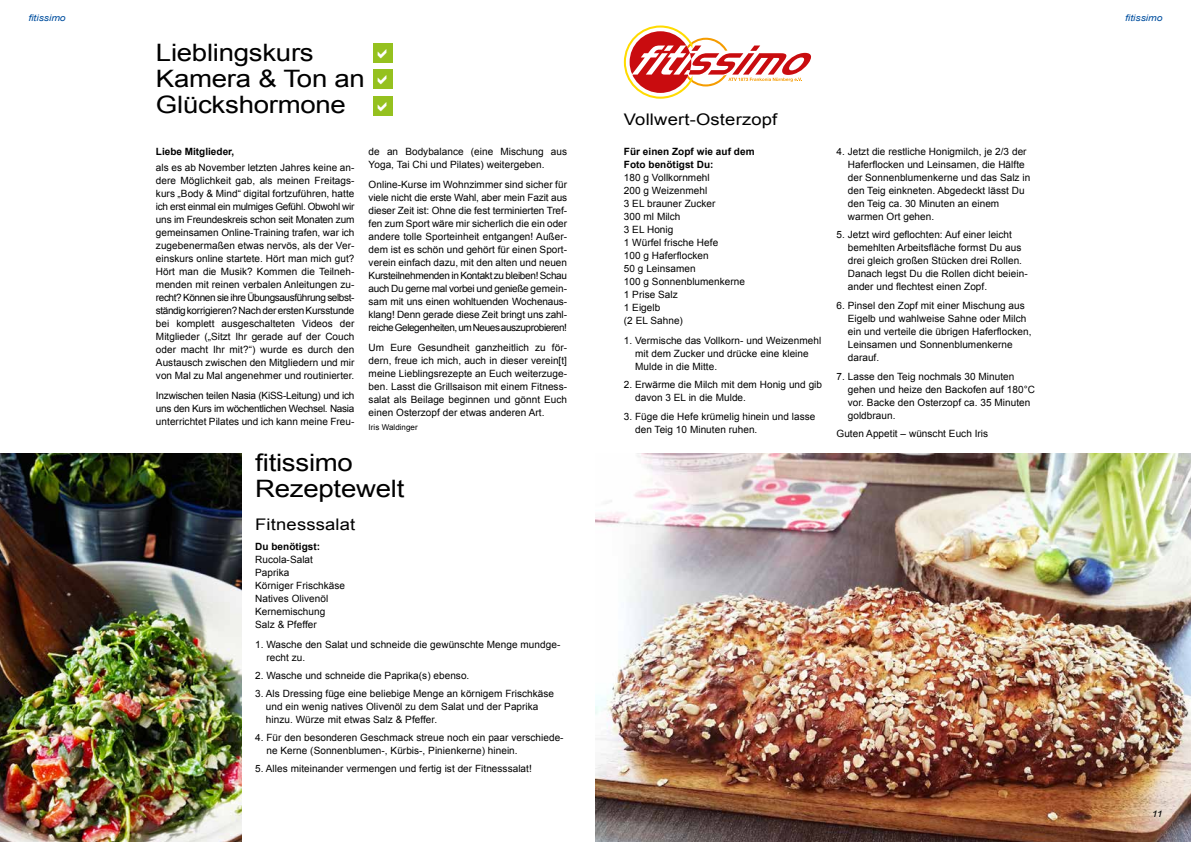
<style>
.page{position:relative;width:1191px;height:842px;background:#fff}
.page>*{position:absolute;margin:0;border:0;box-sizing:border-box;transform-origin:0 0}
.t1{font:24px/26px "Arial";letter-spacing:-.01em;color:#000;scale:1.15 1}
.t2{font:16px "Arial";letter-spacing:.01em;color:#000;scale:1.15 1}
.t3{font:10px/13px "Arial";letter-spacing:.005em;color:#000}
.t4{font:700 10px/13px "Arial";letter-spacing:.005em;color:#000}
.t5{font:italic 9px "Arial";color:#004f9f;scale:1.15 1}
.t6{font:italic 9px "Arial";color:#000;scale:1.15 1}
.t7{font:8px "Arial";letter-spacing:.005em;color:#000}
</style>
<div class="page">
<img style="left:595px;top:454px;width:596px;height:388px">
<svg style="left:624px;top:26px;width:188px;height:73px"></svg>
<img style="left:0;top:454px;width:241px;height:388px">
<div style="left:373px;top:43px;width:20px;height:20px;background:#95c11f"></div>
<div style="left:373px;top:69px;width:20px;height:20px;background:#95c11f"></div>
<div style="left:373px;top:96px;width:20px;height:20px;background:#95c11f"></div>
<p class="t5" style="left:28px;top:12px;width:34px">fitissimo</p>
<h1 class="t1" style="left:156px;top:40px;width:183px">Lieblingskurs<br>Kamera &amp; Ton an<br>Glückshormone</h1>
<p class="t4" style="left:156px;top:145px;width:80px">Liebe Mitglieder,</p>
<p class="t3" style="left:156px;top:161px;width:200px;text-align:justify">als es ab November letzten Jahres keine an&shy;dere Möglichkeit gab, als meinen Freitags&shy;kurs „Body &amp; Mind“ digital fortzuführen, hatte ich erst einmal ein mulmiges Gefühl. Obwohl wir uns im Freundeskreis schon seit Monaten zum gemeinsamen Online-Training trafen, war ich zugebenermaßen etwas nervös, als der Ver&shy;einskurs online startete. Hört man mich gut?<br>Hört man die Musik? Kommen die Teilneh&shy;menden mit reinen verbalen Anleitungen zu&shy;recht? Können sie ihre Übungsausführung selbst&shy;ständig korrigieren? Nach der ersten Kursstunde bei komplett ausgeschalteten Videos der Mitglieder („Sitzt Ihr gerade auf der Couch oder macht Ihr mit?“) wurde es durch den Austausch zwischen den Mitgliedern und mir von Mal zu Mal angenehmer und routinierter.</p>
<p class="t3" style="left:156px;top:389px;width:200px;text-align:justify">Inzwischen teilen Nasia (KiSS-Leitung) und ich uns den Kurs im wöchentlichen Wechsel. Nasia unterrichtet Pilates und ich kann meine Freu-</p>
<p class="t3" style="left:369px;top:145px;width:200px">de an Bodybalance (eine Mischung aus<br>Yoga, Tai Chi und Pilates) weitergeben.</p>
<p class="t3" style="left:369px;top:178px;width:200px;text-align:justify">Online-Kurse im Wohnzimmer sind sicher für viele nicht die erste Wahl, aber mein Fazit aus dieser Zeit ist: Ohne die fest terminierten Tref&shy;fen zum Sport wäre mir sicherlich die ein oder andere tolle Sporteinheit entgangen! Außer&shy;dem ist es schön und gehört für einen Sport&shy;verein einfach dazu, mit den alten und neuen Kursteilnehmenden in Kontakt zu bleiben! Schau auch Du gerne mal vorbei und genieße gemein&shy;sam mit uns einen wohltuenden Wochenaus&shy;klang! Denn gerade diese Zeit bringt uns zahl&shy;reiche Gelegenheiten, um Neues auszuprobieren!</p>
<p class="t3" style="left:369px;top:341px;width:200px;text-align:justify">Um Eure Gesundheit ganzheitlich zu för&shy;dern, freue ich mich, auch in dieser verein[t] meine Lieblingsrezepte an Euch weiterzuge&shy;ben. Lasst die Grillsaison mit einem Fitness&shy;salat als Beilage beginnen und gönnt Euch einen Osterzopf der etwas anderen Art.</p>
<p class="t7" style="left:369px;top:422px;width:51px">Iris Waldinger</p>
<h1 class="t1" style="left:255px;top:450px;width:131px">fitissimo<br>Rezeptewelt</h1>
<h2 class="t2" style="left:255px;top:514px;width:89px">Fitnesssalat</h2>
<p class="t4" style="left:255px;top:540px;width:67px">Du benötigst:</p>
<p class="t3" style="left:255px;top:553px;width:91px">Rucola-Salat<br>Paprika<br>Körniger Frischkäse<br>Natives Olivenöl<br>Kernemischung<br>Salz &amp; Pfeffer</p>
<p class="t3" style="left:266px;top:638px;width:295px;text-indent:-11px">1. Wasche den Salat und schneide die gewünschte Menge mundge&shy;recht zu.</p>
<p class="t3" style="left:255px;top:669px;width:216px">2. Wasche und schneide die Paprika(s) ebenso.</p>
<p class="t3" style="left:266px;top:687px;width:290px;text-indent:-11px">3. Als Dressing füge eine beliebige Menge an körnigem Frischkäse und ein wenig natives Olivenöl zu dem Salat und der Paprika hinzu. Würze mit etwas Salz &amp; Pfeffer.</p>
<p class="t3" style="left:266px;top:731px;width:299px;text-indent:-11px">4. Für den besonderen Geschmack streue noch ein paar verschiede&shy;ne Kerne (Sonnenblumen-, Kürbis-, Pinienkerne) hinein.</p>
<p class="t3" style="left:255px;top:762px;width:278px">5. Alles miteinander vermengen und fertig ist der Fitnesssalat!</p>
<h2 class="t2" style="left:624px;top:109px;width:135px">Vollwert-Osterzopf</h2>
<p class="t4" style="left:624px;top:145px;width:132px">Für einen Zopf wie auf dem<br>Foto benötigst Du:</p>
<p class="t3" style="left:624px;top:171px;width:123px">180 g Vollkornmehl<br>200 g Weizenmehl<br>3 EL brauner Zucker<br>300 ml Milch<br>3 EL Honig<br>1 Würfel frische Hefe<br>100 g Haferflocken<br>50 g Leinsamen<br>100 g Sonnenblumenkerne<br>1 Prise Salz<br>1 Eigelb<br>(2 EL Sahne)</p>
<p class="t3" style="left:635px;top:334px;width:188px;text-indent:-11px">1. Vermische das Vollkorn- und Weizenmehl mit dem Zucker und drücke eine kleine<br>Mulde in die Mitte.</p>
<p class="t3" style="left:635px;top:379px;width:188px;text-indent:-11px">2. Erwärme die Milch mit dem Honig und gib davon 3 EL in die Mulde.</p>
<p class="t3" style="left:635px;top:410px;width:182px;text-indent:-11px">3. Füge die Hefe krümelig hinein und lasse den Teig 10 Minuten ruhen.</p>
<p class="t3" style="left:847px;top:145px;width:184px;text-indent:-11px">4. Jetzt die restliche Honigmilch, je 2/3 der Haferflocken und Leinsamen, die Hälfte der Sonnenblumenkerne und das Salz in den Teig einkneten. Abgedeckt lässt Du den Teig ca. 30 Minuten an einem warmen Ort gehen.</p>
<p class="t3" style="left:847px;top:228px;width:181px;text-indent:-11px">5. Jetzt wird geflochten: Auf einer leicht bemehlten Arbeitsfläche formst Du aus drei gleich großen Stücken drei Rollen.<br>Danach legst Du die Rollen dicht beiein&shy;ander und flechtest einen Zopf.</p>
<p class="t3" style="left:847px;top:299px;width:185px;text-indent:-11px">6. Pinsel den Zopf mit einer Mischung aus<br>Eigelb und wahlweise Sahne oder Milch ein und verteile die übrigen Haferflocken,<br>Leinsamen und Sonnenblumenkerne darauf.</p>
<p class="t3" style="left:847px;top:370px;width:189px;text-indent:-11px">7. Lasse den Teig nochmals 30 Minuten gehen und heize den Backofen auf 180°C vor. Backe den Osterzopf ca. 35 Minuten goldbraun.</p>
<p class="t3" style="left:836px;top:427px;width:153px">Guten Appetit – wünscht Euch Iris</p>
<p class="t5" style="left:1125px;top:12px;width:34px">fitissimo</p>
<p class="t6" style="left:1151px;top:808px;width:11px">11</p>
</div>
